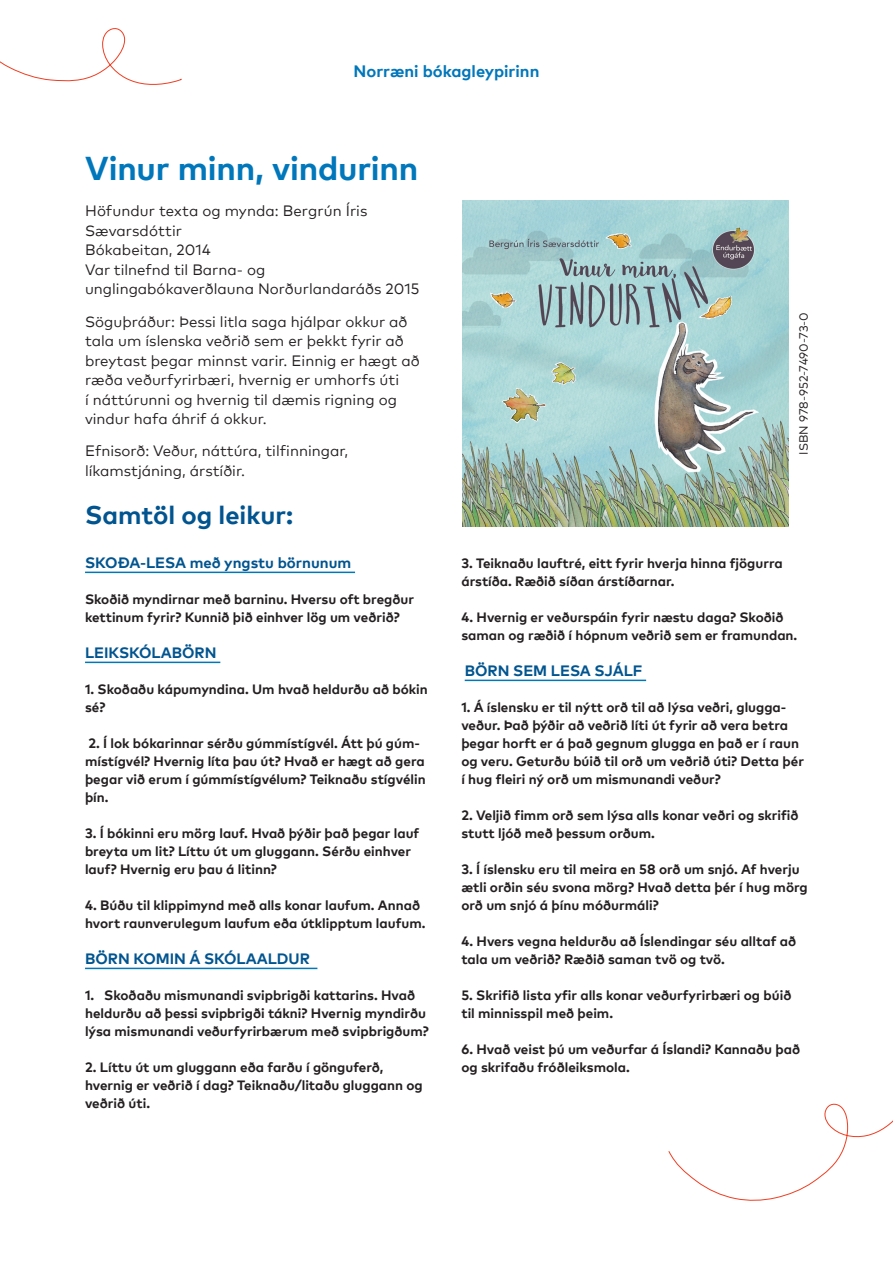
<style>
.page{position:relative;width:893px;height:1263px;background:#fff}
.page>*{position:absolute;margin:0;border:0;box-sizing:border-box;transform-origin:0 0}
.t1{font:700 33px "Mark Pro";letter-spacing:-.005em;color:#07b}
.t2{font:700 25.5px "Mark Pro";color:#00548f}
.Header_txt{font:700 16.5px "Mark Pro";color:#07b}
.P_10{font:15px/19.5px "Mark Pro";color:#231f20}
.P_9_12_bold_space{font:700 15px "Mark Pro";color:#00548f}
.Alleviivattu_väliots{font:700 15px "Mark Pro";color:#00548f}
.P_9_12_bold_space-2{font:700 13.5px/18px "Mark Pro";color:#231f20}
.ISBN{font:12px "Mark Pro";color:#231f20}
</style>
<div class="page">
<hr style="left:85px;top:572px;width:270px;height:1px;background:#07b">
<hr style="left:85px;top:662px;width:135px;height:1px;background:#07b">
<hr style="left:85px;top:968px;width:232px;height:1px;background:#07b">
<hr style="left:465px;top:680px;width:181px;height:1px;background:#07b">
<svg style="left:0;top:28px;width:182px;height:57px"></svg>
<svg style="left:668px;top:1103px;width:225px;height:98px"></svg>
<img style="left:462px;top:201px;width:326px;height:326px">
<p class="Header_txt" style="left:353px;top:58px;width:187px">Norræni bókagleypirinn</p>
<h1 class="t1" style="left:85px;top:143px;width:335px">Vinur minn, vindurinn</h1>
<p class="P_10" style="left:85px;top:200px;width:284px">Höfundur texta og mynda: Bergrún Íris<br>Sævarsdóttir</p>
<p class="P_10" style="left:85px;top:239px;width:127px">Bókabeitan, 2014</p>
<h2 class="P_10" style="left:85px;top:259px;width:336px">Var tilnefnd til Barna- og unglingabókaverðlauna Norðurlandaráðs 2015</h2>
<h2 class="P_10" style="left:85px;top:310px;width:336px">Söguþráður: Þessi litla saga hjálpar okkur að tala um íslenska veðrið sem er þekkt fyrir að breytast þegar minnst varir. Einnig er hægt að ræða veðurfyrirbæri, hvernig er umhorfs úti<br>í náttúrunni og hvernig til dæmis rigning og vindur hafa áhrif á okkur.</h2>
<h2 class="P_10" style="left:85px;top:440px;width:265px">Efnisorð: Veður, náttúra, tilfinningar, líkamstjáning, árstíðir.</h2>
<p class="ISBN" style="left:795px;top:454px;width:144px;rotate:-90deg">ISBN 978-952-7490-73-0</p>
<h2 class="t2" style="left:85px;top:496px;width:210px">Samtöl og leikur:</h2>
<p class="Alleviivattu_väliots" style="left:85px;top:551px;width:268px">SKOÐA-LESA með yngstu börnunum</p>
<p class="P_9_12_bold_space-2" style="left:85px;top:589px;width:331px">Skoðið myndirnar með barninu. Hversu oft bregður kettinum fyrir? Kunnið þið einhver lög um veðrið?</p>
<p class="P_9_12_bold_space" style="left:85px;top:641px;width:133px">LEIKSKÓLABÖRN</p>
<p class="P_9_12_bold_space-2" style="left:85px;top:679px;width:344px">1. Skoðaðu kápumyndina. Um hvað heldurðu að bókin sé?</p>
<p class="P_9_12_bold_space-2" style="left:85px;top:733px;width:342px">2. Í lok bókarinnar sérðu gúmmístígvél. Átt þú gúm&shy;místígvél? Hvernig líta þau út? Hvað er hægt að gera þegar við erum í gúmmístígvélum? Teiknaðu stígvélin þín.</p>
<p class="P_9_12_bold_space-2" style="left:85px;top:823px;width:336px">3. Í bókinni eru mörg lauf. Hvað þýðir það þegar lauf breyta um lit? Líttu út um gluggann. Sérðu einhver lauf? Hvernig eru þau á litinn?</p>
<p class="P_9_12_bold_space-2" style="left:85px;top:895px;width:342px">4. Búðu til klippimynd með alls konar laufum. Annað hvort raunverulegum laufum eða útklipptum laufum.</p>
<p class="P_9_12_bold_space" style="left:85px;top:947px;width:226px">BÖRN KOMIN Á SKÓLAALDUR</p>
<p class="P_9_12_bold_space-2" style="left:85px;top:985px;width:345px">1. Skoðaðu mismunandi svipbrigði kattarins. Hvað heldurðu að þessi svipbrigði tákni? Hvernig myndirðu lýsa mismunandi veðurfyrirbærum með svipbrigðum?</p>
<p class="P_9_12_bold_space-2" style="left:85px;top:1057px;width:339px">2. Líttu út um gluggann eða farðu í gönguferð, hvernig er veðrið í dag? Teiknaðu/litaðu gluggann og veðrið úti.</p>
<p class="P_9_12_bold_space-2" style="left:461px;top:553px;width:323px">3. Teiknaðu lauftré, eitt fyrir hverja hinna fjögurra árstíða. Ræðið síðan árstíðarnar.</p>
<p class="P_9_12_bold_space-2" style="left:461px;top:607px;width:337px">4. Hvernig er veðurspáin fyrir næstu daga? Skoðið saman og ræðið í hópnum veðrið sem er framundan.</p>
<p class="P_9_12_bold_space" style="left:465px;top:659px;width:179px">BÖRN SEM LESA SJÁLF</p>
<p class="P_9_12_bold_space-2" style="left:461px;top:697px;width:344px">1. Á íslensku er til nýtt orð til að lýsa veðri, glugga&shy;veður. Það þýðir að veðrið líti út fyrir að vera betra þegar horft er á það gegnum glugga en það er í raun og veru. Geturðu búið til orð um veðrið úti? Detta þér í hug fleiri ný orð um mismunandi veður?</p>
<p class="P_9_12_bold_space-2" style="left:461px;top:805px;width:339px">2. Veljið fimm orð sem lýsa alls konar veðri og skrifið stutt ljóð með þessum orðum.</p>
<p class="P_9_12_bold_space-2" style="left:461px;top:859px;width:348px">3. Í íslensku eru til meira en 58 orð um snjó. Af hverju ætli orðin séu svona mörg? Hvað detta þér í hug mörg orð um snjó á þínu móðurmáli?</p>
<p class="P_9_12_bold_space-2" style="left:461px;top:931px;width:336px">4. Hvers vegna heldurðu að Íslendingar séu alltaf að tala um veðrið? Ræðið saman tvö og tvö.</p>
<p class="P_9_12_bold_space-2" style="left:461px;top:985px;width:331px">5. Skrifið lista yfir alls konar veðurfyrirbæri og búið til minnisspil með þeim.</p>
<p class="P_9_12_bold_space-2" style="left:461px;top:1039px;width:340px">6. Hvað veist þú um veðurfar á Íslandi? Kannaðu það og skrifaðu fróðleiksmola.</p>
</div>
